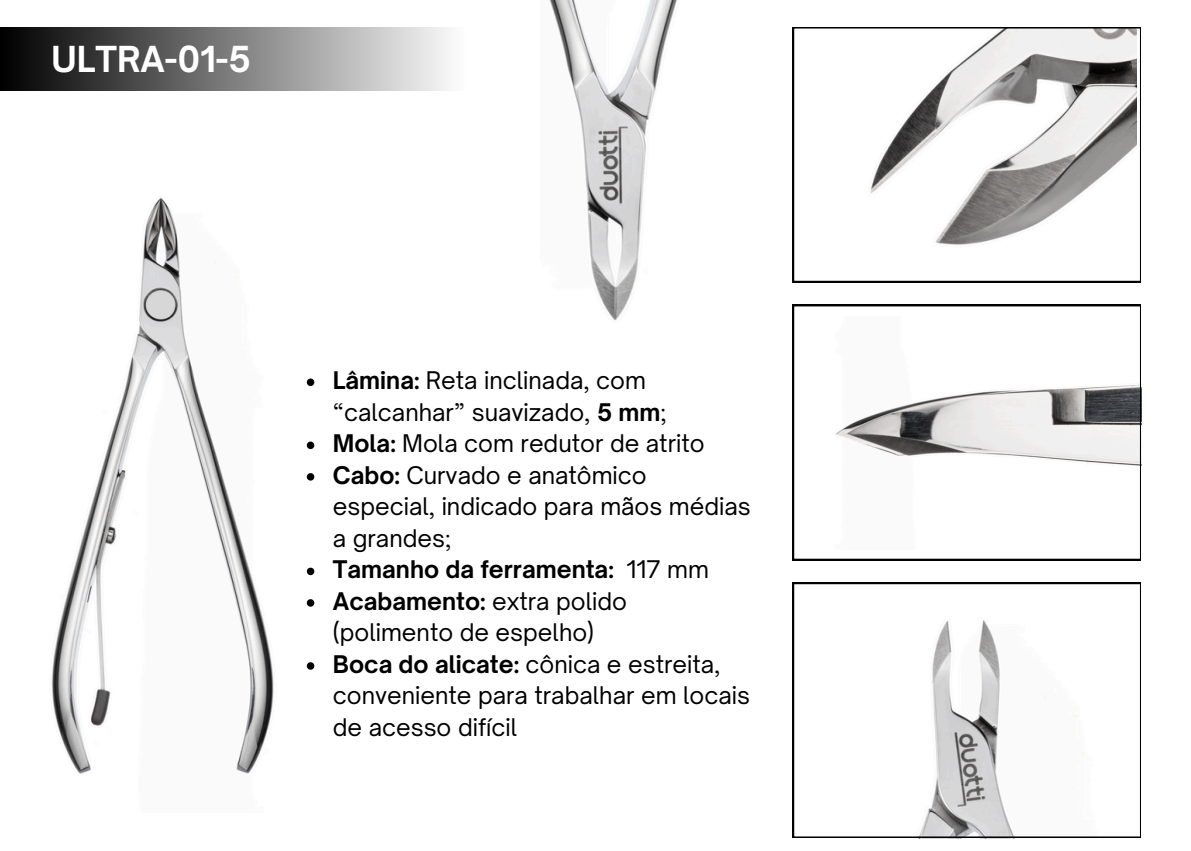
<style>
.page{position:relative;width:1191px;height:851px;background:#fff}
.page>*{position:absolute;margin:0;border:0;box-sizing:border-box;transform-origin:0 0}
.t1{font:700 34.2px "Open Sauce One";color:#fff}
.t2{font:23.2px/31.6px "Open Sauce One";color:#000}
.t3{font:700 23.2px "Open Sauce One";color:#000}
.s1{font-weight:700}
.s2{font-weight:400}
</style>
<div class="page">
<svg style="left:793px;top:582px;width:348px;height:255px"></svg>
<svg style="left:793px;top:305px;width:348px;height:255px"></svg>
<svg style="left:793px;top:27px;width:348px;height:255px"></svg>
<img style="left:51px;top:198px;width:223px;height:576px">
<div style="left:0;top:27px;width:465px;height:63px;background:linear-gradient(to right,#000,#fdfdfd)"></div>
<img style="left:549px;top:0;width:128px;height:321px">
<svg style="left:307px;top:378px;width:7px;height:8px"></svg>
<svg style="left:307px;top:441px;width:7px;height:8px"></svg>
<svg style="left:307px;top:473px;width:7px;height:7px"></svg>
<svg style="left:307px;top:567px;width:7px;height:8px"></svg>
<svg style="left:307px;top:599px;width:7px;height:7px"></svg>
<svg style="left:307px;top:662px;width:7px;height:7px"></svg>
<p class="t1" style="left:51px;top:38px;width:201px">ULTRA-01-5</p>
<p class="t2" style="left:333px;top:364px;width:336px"><span class="s1">Lâmina:</span> Reta inclinada, com “calcanhar” suavizado, <span class="s1">5 mm</span>;</p>
<p class="t2" style="left:333px;top:427px;width:373px"><span class="s1">Mola:</span> Mola com redutor de atrito</p>
<p class="t2" style="left:333px;top:459px;width:419px"><span class="s1">Cabo:</span> Curvado e anatômico especial, indicado para mãos médias a grandes;</p>
<p class="t3" style="left:333px;top:555px;width:378px">Tamanho da ferramenta: <span class="s2">117 mm</span></p>
<p class="t2" style="left:333px;top:585px;width:296px"><span class="s1">Acabamento:</span> extra polido (polimento de espelho)</p>
<p class="t2" style="left:333px;top:648px;width:419px"><span class="s1">Boca do alicate:</span> cônica e estreita, conveniente para trabalhar em locais de acesso difícil</p>
</div>
